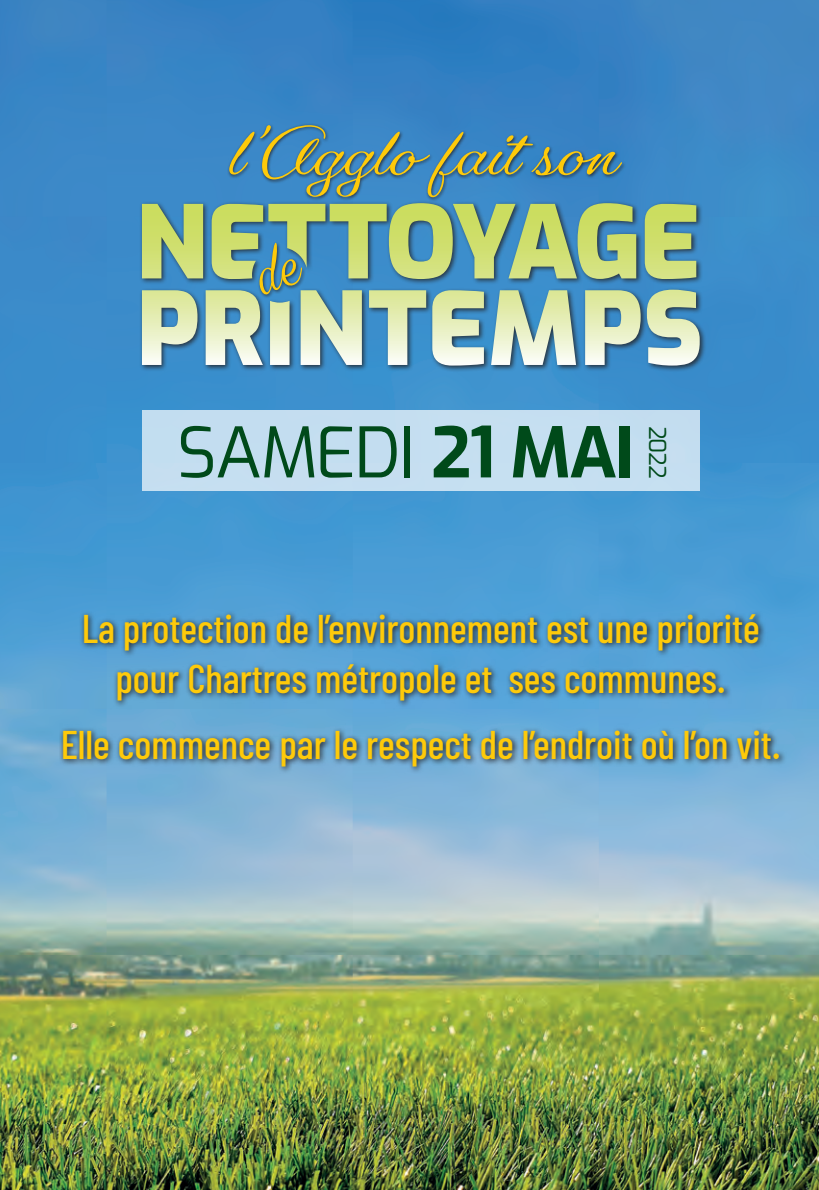
<style>
.page{position:relative;width:819px;height:1190px;background:#fff}
.page>*{position:absolute;margin:0;border:0;box-sizing:border-box;transform-origin:0 0}
.t1{font:69.4px "Exo";letter-spacing:-.025em;color:#004a1a}
.t2{font:700 64.8px "Gautreaux";color:#feca0a}
.t3{font:500 40px/50px "Barlow Condensed";color:#feca0a;text-align:center}
.t4{font:23.2px "Exo";color:#004a1a}
.s1{font-weight:700}
</style>
<div class="page">
<img style="left:0;top:0;width:818px;height:1190px">
<div style="left:227px;top:123px;width:399px;height:79px;background:#231f20;opacity:.8"></div>
<div style="left:139px;top:200px;width:567px;height:172px;background:#231f20;opacity:.8"></div>
<svg style="left:142px;top:203px;width:557px;height:162px;background:#96baa4"></svg>
<div style="left:257px;top:241px;width:49px;height:58px;background:#231f20;opacity:.8"></div>
<div style="left:142px;top:410px;width:557px;height:81px;background:#c5def0"></div>
<svg style="left:59px;top:610px;width:727px;height:164px;background:#5590b8"></svg>
<svg style="left:247px;top:243px;width:59px;height:53px;background:#4c87a5"></svg>
<p class="t2" style="left:225px;top:114px;width:391px">l’Agglo fait son</p>
<p class="t1" style="left:177px;top:401px;width:459px">SAMEDI <span class="s1">21 MAI</span></p>
<p class="t4" style="left:674px;top:425px;width:54px;rotate:90deg">2022</p>
<p class="t3" style="left:82px;top:602px;width:679px">La protection de l’environnement est une priorité pour Chartres métropole et ses communes.</p>
<p class="t3" style="left:61px;top:718px;width:721px">Elle commence par le respect de l’endroit où l’on vit.</p>
</div>
